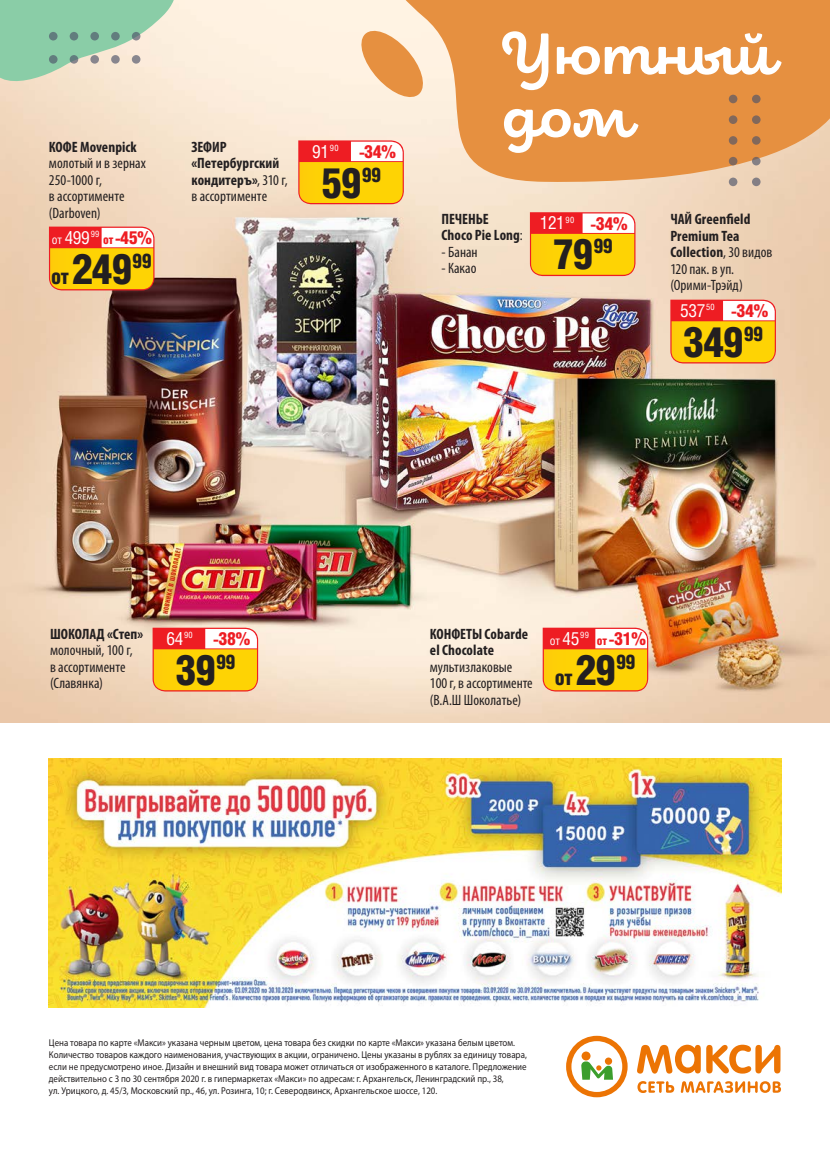
<style>
.page{position:relative;width:830px;height:1149px;background:#fff}
.page>*{position:absolute;margin:0;border:0;box-sizing:border-box;transform-origin:0 0}
.Новая_Цена{font:900 42px "Helios Cond";letter-spacing:-.03em;color:#231f20}
.Новая_Цена-2{font:900 21px "Helios Cond";color:#231f20}
.Новая_Старая{font:18px "Helios Cond C";letter-spacing:-.025em;color:#fff}
.Скидка{font:900 18px "Helios Cond";letter-spacing:-.02em;color:#ee1d23}
.Новая_Старая-2{font:900 18px "Helios Cond";color:#ee1d23}
.Наименование{font:condensed 15px/16.5px "Myriad Pro";color:#231f20}
.Наименование-2{font:700 condensed 15px/16.5px "Myriad Pro";letter-spacing:.005em;color:#231f20}
.Новая_Старая-3{font:12px "Helios Cond C";color:#fff}
.t1{font:9.9px/12px "Myriad Pro";color:#231f20;scale:.9 1}
.s1{font-weight:700}
.s2{font-size:21px}
.s3{font-family:"Helios Cond C";font-weight:400;font-size:12px;color:#fff}
.s4{font-family:"Helios Cond C";font-weight:400;font-size:12px}
.s5{font-family:"Helios Cond C";font-weight:400;color:#fff}
.s6{font-size:12px}
.s7{font-weight:400}
.s8{font-size:12px;color:#ee1d23}
.s9{color:#ee1d23}
.s10{font-size:18px}
.s11{font-size:42px}
</style>
<div class="page">
<img style="left:0;top:0;width:829px;height:722px">
<img style="left:49px;top:758px;width:731px;height:249px">
<svg style="left:637px;top:1044px;width:143px;height:29px"></svg>
<svg style="left:637px;top:1081px;width:37px;height:11px"></svg>
<svg style="left:680px;top:1081px;width:100px;height:11px"></svg>
<svg style="left:566px;top:1035px;width:61px;height:61px"></svg>
<svg style="left:288px;top:0;width:541px;height:184px;background:#edaf75"></svg>
<svg style="left:357px;top:26px;width:70px;height:76px;background:#f2c293"></svg>
<svg style="left:0;top:0;width:203px;height:100px;background:#c5dbbf"></svg>
<svg style="left:751px;top:177px;width:9px;height:9px"></svg>
<svg style="left:728px;top:177px;width:9px;height:9px"></svg>
<svg style="left:751px;top:157px;width:9px;height:8px"></svg>
<svg style="left:728px;top:157px;width:9px;height:8px"></svg>
<svg style="left:751px;top:136px;width:9px;height:9px"></svg>
<svg style="left:728px;top:136px;width:9px;height:9px"></svg>
<svg style="left:751px;top:115px;width:9px;height:9px"></svg>
<svg style="left:728px;top:115px;width:9px;height:9px"></svg>
<svg style="left:751px;top:95px;width:9px;height:8px"></svg>
<svg style="left:728px;top:95px;width:9px;height:8px"></svg>
<svg style="left:132px;top:32px;width:8px;height:8px"></svg>
<svg style="left:132px;top:55px;width:8px;height:9px"></svg>
<div style="left:111px;top:32px;width:9px;height:8px;background:#627d7e;border-radius:50%"></div>
<svg style="left:111px;top:55px;width:9px;height:9px"></svg>
<div style="left:90px;top:32px;width:9px;height:8px;background:#627d7e;border-radius:50%"></div>
<svg style="left:90px;top:55px;width:9px;height:9px"></svg>
<div style="left:70px;top:32px;width:8px;height:8px;background:#627d7e;border-radius:50%"></div>
<svg style="left:70px;top:55px;width:8px;height:9px"></svg>
<div style="left:49px;top:32px;width:8px;height:8px;background:#627d7e;border-radius:50%"></div>
<div style="left:49px;top:55px;width:8px;height:9px;background:#627d7e;border-radius:50%"></div>
<svg style="left:502px;top:31px;width:46px;height:59px"></svg>
<svg style="left:556px;top:33px;width:225px;height:42px"></svg>
<svg style="left:503px;top:109px;width:135px;height:44px"></svg>
<svg style="left:49px;top:226px;width:105px;height:64px;background:#f9b132"></svg>
<svg style="left:298px;top:140px;width:105px;height:64px;background:#fab233"></svg>
<svg style="left:529px;top:212px;width:106px;height:64px;background:#fab134"></svg>
<svg style="left:670px;top:299px;width:105px;height:64px;background:#fab233"></svg>
<svg style="left:542px;top:627px;width:106px;height:64px;background:#fab235"></svg>
<svg style="left:152px;top:627px;width:106px;height:64px;background:#fab234"></svg>
<p class="Наименование" style="left:49px;top:138px;width:98px"><span class="s1">КОФЕ Movenpick </span>молотый и взернах</p>
<p class="Наименование" style="left:49px;top:171px;width:55px">250-1000 г,</p>
<p class="Наименование" style="left:49px;top:188px;width:77px">в ассортименте</p>
<p class="Наименование" style="left:49px;top:204px;width:53px">(Darboven)</p>
<p class="Новая_Цена" style="left:51px;top:245px;width:102px"><span class="s2">от</span> 249<sup>99</sup></p>
<p class="Новая_Старая-2" style="left:52px;top:227px;width:102px"><span class="s3">от</span> <span class="s4">.</span><span class="s5">499</span><sup>99</sup> <span class="s6">от</span> -45%</p>
<p class="Наименование-2" style="left:191px;top:138px;width:98px">ЗЕФИР «Петербургский кондитеръ»<span class="s7">, 310 г, в ассортименте</span></p>
<p class="Новая_Старая" style="left:311px;top:140px;width:29px"><span class="s8">.</span>91<sup>90</sup></p>
<p class="Скидка" style="left:359px;top:141px;width:39px">-34%</p>
<p class="Новая_Цена" style="left:321px;top:159px;width:62px">59<sup>99</sup></p>
<p class="Наименование-2" style="left:441px;top:210px;width:48px">ПЕЧЕНЬЕ</p>
<p class="Наименование-2" style="left:441px;top:226px;width:83px">Choco Pie Long<span class="s7">:</span></p>
<p class="Наименование" style="left:441px;top:243px;width:38px">- Банан</p>
<p class="Наименование" style="left:441px;top:259px;width:36px">- Какао</p>
<p class="Новая_Старая" style="left:538px;top:212px;width:37px"><span class="s8">.</span>121<sup>90</sup></p>
<p class="Скидка" style="left:590px;top:213px;width:39px">-34%</p>
<p class="Новая_Цена" style="left:552px;top:230px;width:62px">79<sup>99</sup></p>
<p class="Наименование-2" style="left:670px;top:210px;width:103px">ЧАЙ Greenfield<br>Premium Tea<br>Collection<span class="s7">, 30 видов<br>120 пак. в уп.</span></p>
<p class="Наименование" style="left:670px;top:276px;width:74px">(Орими-Трэйд)</p>
<p class="Новая_Старая" style="left:679px;top:299px;width:37px"><span class="s8">.</span>537<sup>50</sup></p>
<p class="Скидка" style="left:730px;top:300px;width:39px">-34%</p>
<p class="Новая_Цена" style="left:683px;top:318px;width:81px">349<sup>99</sup></p>
<p class="Наименование-2" style="left:50px;top:625px;width:95px">ШОКОЛАД «Степ»</p>
<p class="Наименование" style="left:50px;top:642px;width:84px">молочный, 100 г,</p>
<p class="Наименование" style="left:50px;top:658px;width:77px">в ассортименте</p>
<p class="Наименование" style="left:50px;top:675px;width:54px">(Славянка)</p>
<p class="Новая_Старая" style="left:165px;top:627px;width:29px"><span class="s8">.</span>64<sup>90</sup></p>
<p class="Скидка" style="left:213px;top:628px;width:39px">-38%</p>
<p class="Новая_Цена" style="left:175px;top:645px;width:62px">39<sup>99</sup></p>
<p class="Наименование" style="left:429px;top:625px;width:104px"><span class="s1">КОНФЕТЫ Cobarde el Chocolate </span>мультизлаковые<br>100 г, в ассортименте</p>
<p class="Наименование" style="left:429px;top:691px;width:93px">(В.А.Ш Шоколатье)</p>
<p class="Новая_Старая-3" style="left:549px;top:633px;width:41px">от <span class="s9">.</span><span class="s10">45</span><sup>99</sup></p>
<p class="Скидка" style="left:596px;top:628px;width:50px"><span class="s6">от</span> -31%</p>
<p class="Новая_Цена-2" style="left:554px;top:665px;width:82px">от <span class="s11">29</span><sup>99</sup></p>
<p class="t1" style="left:49px;top:1035px;width:532px">Цена товара по карте «Макси» указана черным цветом, цена товара без скидки по карте «Макси» указана белым цветом.<br>Количество товаров каждого наименования, участвующих в акции, ограничено. Цены указаны в рублях за единицу товара, если не предусмотрено иное. Дизайн и внешний вид товара может отличаться от изображенного в каталоге. Предложение действительно с 3 по 30 сентября 2020 г. в гипермаркетах «Макси» по адресам: г. Архангельск, Ленинградский пр., 38,</p>
<p class="t1" style="left:49px;top:1083px;width:433px">ул. Урицкого, д. 45/3, Московский пр., 46, ул. Розинга, 10; г. Северодвинск, Архангельское шоссе, 120.</p>
</div>
